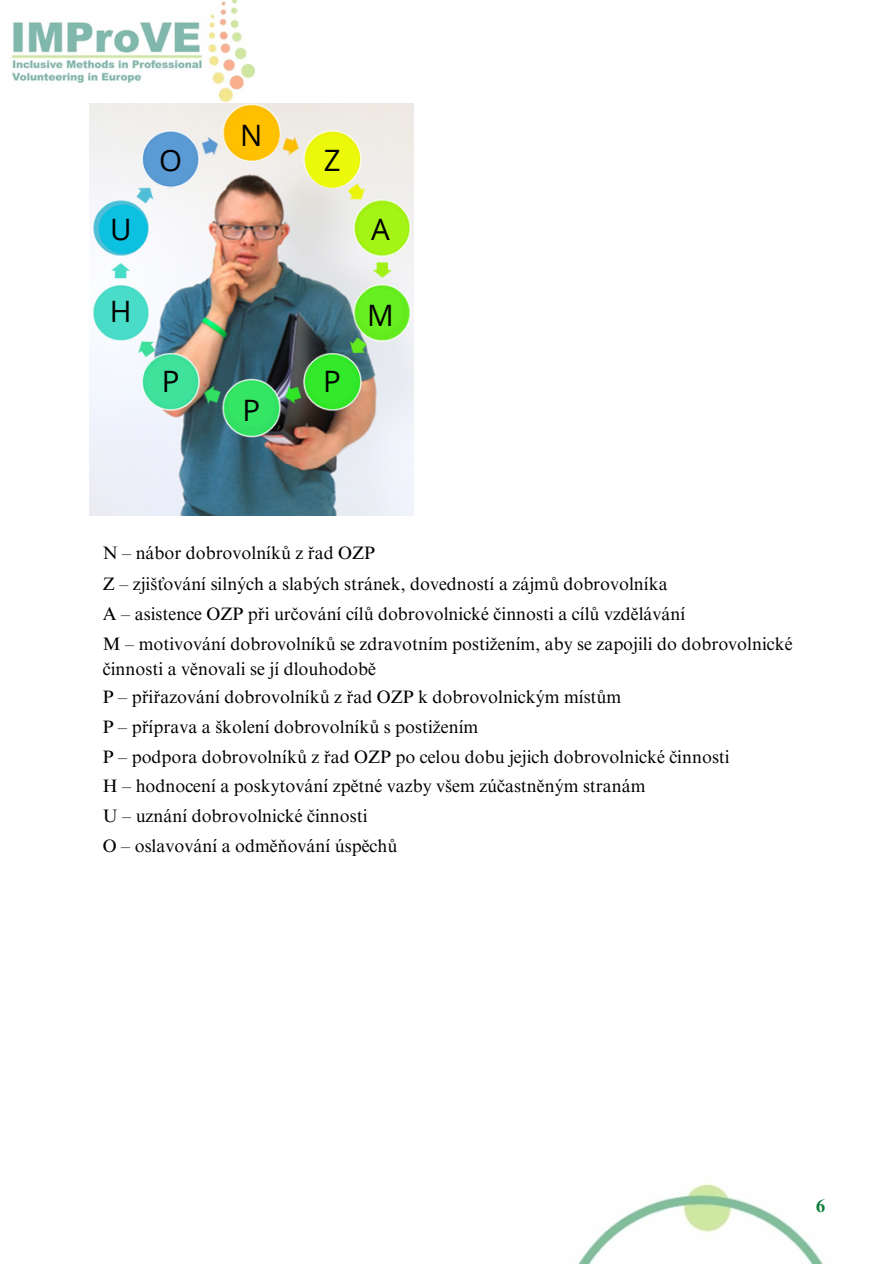
<style>
.page{position:relative;width:894px;height:1264px;background:#fff}
.page>*{position:absolute;margin:0;border:0;box-sizing:border-box;transform-origin:0 0}
.t1{font:29.55px "Open Sans";color:#000}
.t2{font:18px/24.8px "Times NRMT Pro";color:#000}
.t3{font:700 18px "Times NRMT Pro";color:#087d35}
</style>
<div class="page">
<img style="left:12px;top:0;width:242px;height:104px">
<img style="left:579px;top:1184px;width:243px;height:78px">
<img style="left:89px;top:444px;width:324px;height:72px">
<img style="left:89px;top:104px;width:325px;height:340px">
<div style="left:99px;top:204px;width:49px;height:50px;background:#0cc0df;border-radius:50%"></div>
<div style="left:305px;top:135px;width:53px;height:53px;background:#ecf90b;border-radius:50%"></div>
<div style="left:358px;top:204px;width:49px;height:50px;background:#a4f416;border-radius:50%"></div>
<div style="left:358px;top:288px;width:44px;height:44px;background:#67ef21;border-radius:50%"></div>
<div style="left:99px;top:288px;width:45px;height:46px;background:#49ddc9;border-radius:50%"></div>
<div style="left:148px;top:358px;width:46px;height:46px;background:#3fe19b;border-radius:50%"></div>
<div style="left:228px;top:381px;width:46px;height:46px;background:#35e564;border-radius:50%"></div>
<div style="left:309px;top:358px;width:46px;height:46px;background:#32ea2b;border-radius:50%"></div>
<div style="left:230px;top:110px;width:49px;height:49px;background:#ffc000;border-radius:50%"></div>
<div style="left:148px;top:135px;width:45px;height:46px;background:#5b9bd5;border-radius:50%"></div>
<p class="t1" style="left:110px;top:209px;width:23px">U</p>
<p class="t1" style="left:110px;top:291px;width:23px">H</p>
<p class="t1" style="left:159px;top:139px;width:24px">O</p>
<p class="t1" style="left:162px;top:361px;width:19px">P</p>
<p class="t1" style="left:240px;top:114px;width:24px">N</p>
<p class="t1" style="left:242px;top:389px;width:19px">P</p>
<p class="t1" style="left:323px;top:139px;width:18px">Z</p>
<p class="t1" style="left:323px;top:361px;width:19px">P</p>
<p class="t1" style="left:371px;top:209px;width:20px">A</p>
<p class="t1" style="left:367px;top:294px;width:28px">M</p>
<p class="t2" style="left:103px;top:542px;width:273px">N – nábor dobrovolníků z řad OZP</p>
<p class="t2" style="left:103px;top:573px;width:566px">Z – zjišťování silných a slabých stránek, dovedností a zájmů dobrovolníka</p>
<p class="t2" style="left:103px;top:603px;width:584px">A – asistence OZP při určování cílů dobrovolnické činnosti a cílů vzdělávání</p>
<p class="t2" style="left:103px;top:633px;width:691px">M – motivování dobrovolníků se zdravotním postižením, aby se zapojili do dobrovolnické činnosti a věnovali se jí dlouhodobě</p>
<p class="t2" style="left:103px;top:686px;width:520px">P – přiřazování dobrovolníků z řad OZP k dobrovolnickým místům</p>
<p class="t2" style="left:103px;top:716px;width:377px">P – příprava a školení dobrovolníků s postižením</p>
<p class="t2" style="left:103px;top:746px;width:628px">P – podpora dobrovolníků z řad OZP po celou dobu jejich dobrovolnické činnosti</p>
<p class="t2" style="left:103px;top:776px;width:544px">H – hodnocení a poskytování zpětné vazby všem zúčastněným stranám</p>
<p class="t2" style="left:103px;top:806px;width:266px">U – uznání dobrovolnické činnosti</p>
<p class="t2" style="left:103px;top:836px;width:296px">O – oslavování a odměňování úspěchů</p>
<p class="t3" style="left:815px;top:1198px;width:10px">6</p>
</div>
